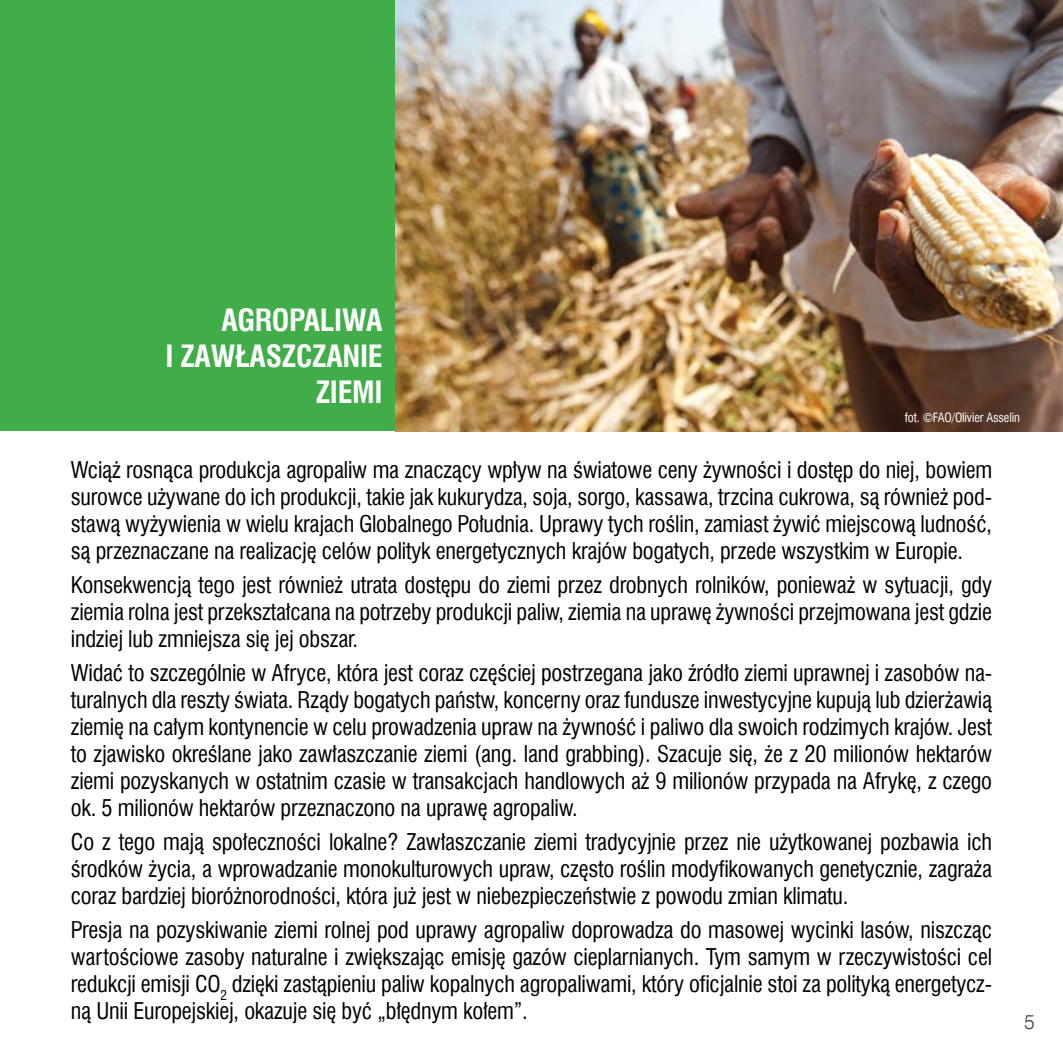
<style>
.page{position:relative;width:1063px;height:1063px;background:#fff}
.page>*{position:absolute;margin:0;border:0;box-sizing:border-box;transform-origin:0 0}
.t1{font:700 30px/36px "Swis 721 Cn EU";letter-spacing:-.01em;color:#fff;text-align:right}
.t2{font:22.5px/27px "Swis 721 Cn EU";letter-spacing:-.01em;color:#000;text-align:justify}
.t3{font:20px "Swis 721 Lt EU";color:#414042}
.t4{font:12.5px "Swis 721 Cn EU";letter-spacing:-.01em;color:#fff}
</style>
<div class="page">
<div style="left:0;top:0;width:1063px;height:431px;background:#41ad49"></div>
<img style="left:396px;top:0;width:667px;height:431px">
<h1 class="t1" style="left:165px;top:303px;width:219px">AGROPALIWA<br>I ZAWŁASZCZANIE<br>ZIEMI</h1>
<p class="t4" style="left:905px;top:409px;width:117px">fot. ©FAO/Olivier Asselin</p>
<p class="t2" style="left:71px;top:456px;width:923px">Wciąż rosnąca produkcja agropaliw ma znaczący wpływ na światowe ceny żywności i dostęp do niej, bowiem surowce używane do ich produkcji, takie jak kukurydza, soja, sorgo, kassawa, trzcina cukrowa, są również pod&shy;stawą wyżywienia w wielu krajach Globalnego Południa. Uprawy tych roślin, zamiast żywić miejscową ludność, są przeznaczane na realizację celów polityk energetycznych krajów bogatych, przede wszystkim w Europie.</p>
<p class="t2" style="left:71px;top:571px;width:923px">Konsekwencją tego jest również utrata dostępu do ziemi przez drobnych rolników, ponieważ w sytuacji, gdy ziemia rolna jest przekształcana na potrzeby produkcji paliw, ziemia na uprawę żywności przejmowana jest gdzie indziej lub zmniejsza się jej obszar.</p>
<p class="t2" style="left:71px;top:659px;width:923px">Widać to szczególnie w Afryce, która jest coraz częściej postrzegana jako źródło ziemi uprawnej i zasobów na&shy;turalnych dla reszty świata. Rządy bogatych państw, koncerny oraz fundusze inwestycyjne kupują lub dzierżawią ziemię na całym kontynencie w celu prowadzenia upraw na żywność i paliwo dla swoich rodzimych krajów. Jest to zjawisko określane jako zawłaszczanie ziemi (ang. land grabbing). Szacuje się, że z 20 milionów hektarów ziemi pozyskanych w ostatnim czasie w transakcjach handlowych aż 9 milionów przypada na Afrykę, z czego ok. 5 milionów hektarów przeznaczono na uprawę agropaliw.</p>
<p class="t2" style="left:71px;top:829px;width:923px">Co z tego mają społeczności lokalne? Zawłaszczanie ziemi tradycyjnie przez nie użytkowanej pozbawia ich środków życia, a wprowadzanie monokulturowych upraw, często roślin modyfikowanych genetycznie, zagraża coraz bardziej bioróżnorodności, która już jest w niebezpieczeństwie z powodu zmian klimatu.</p>
<p class="t2" style="left:71px;top:917px;width:923px">Presja na pozyskiwanie ziemi rolnej pod uprawy agropaliw doprowadza do masowej wycinki lasów, niszcząc wartościowe zasoby naturalne i zwiększając emisję gazów cieplarnianych. Tym samym w rzeczywistości cel redukcji emisji CO<sub>2</sub> dzięki zastąpieniu paliw kopalnych agropaliwami, który oficjalnie stoi za polityką energetycz&shy;ną Unii Europejskiej, okazuje się być „błędnym kołem”.</p>
<p class="t3" style="left:1024px;top:1010px;width:12px">5</p>
</div>
